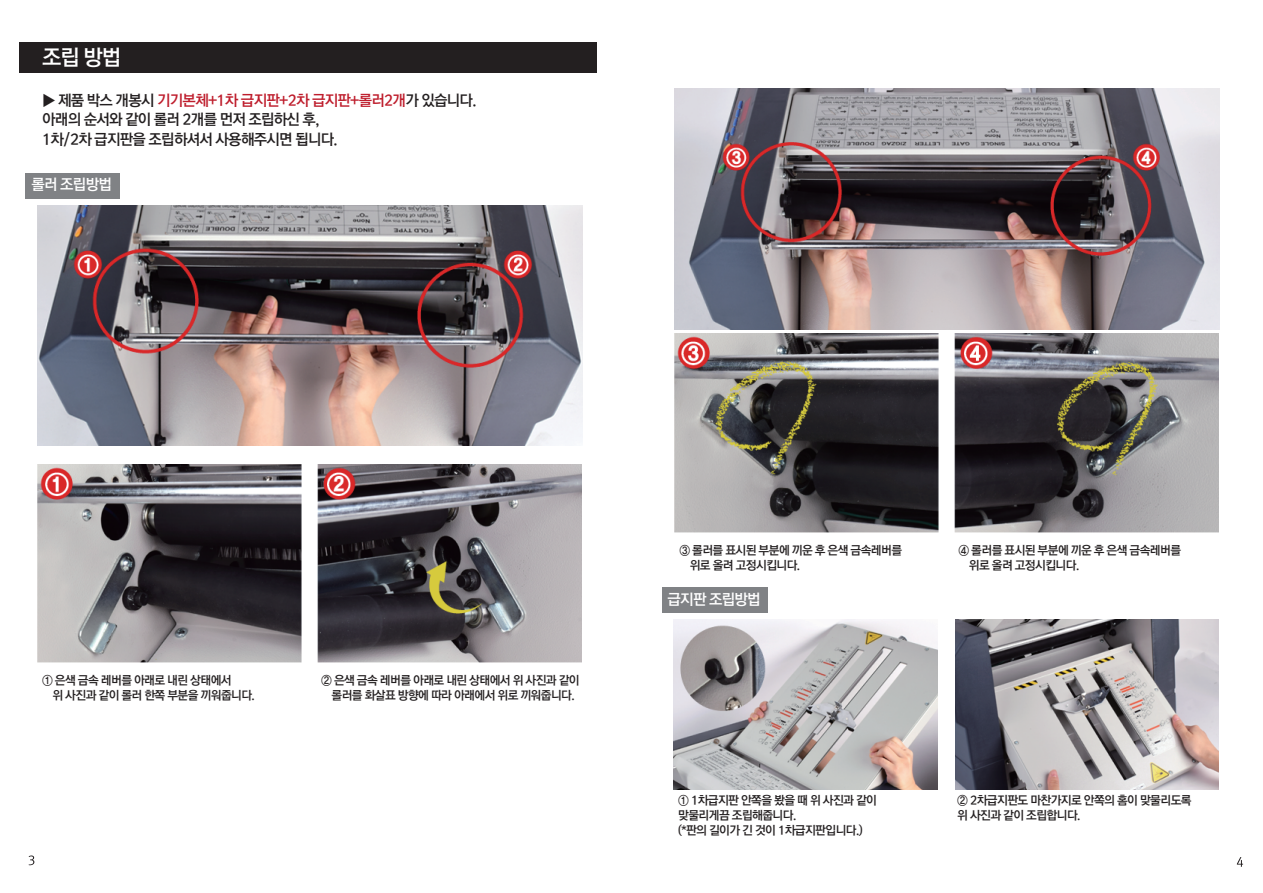
<style>
.page{position:relative;width:1263px;height:893px;background:#fff}
.page>*{position:absolute;margin:0;border:0;box-sizing:border-box;transform-origin:0 0}
.t1{font:21.6px "Rix Go B";color:#fff}
.t2{font:15px/19.5px "Rix Go B";letter-spacing:-.05em;color:#231f20}
.t3{font:15px "Rix Go B";letter-spacing:-.05em;color:#fff}
.t4{font:12px/15px "Rix Go B";letter-spacing:-.05em;color:#231f20}
.s1{color:#be1d2c}
</style>
<div class="page">
<div style="left:26px;top:173px;width:94px;height:25px;background:#808285"></div>
<div style="left:20px;top:43px;width:577px;height:30px;background:#231f20"></div>
<div style="left:662px;top:587px;width:105px;height:26px;background:#808285"></div>
<img style="left:37px;top:205px;width:545px;height:241px">
<img style="left:37px;top:464px;width:544px;height:199px">
<img style="left:673px;top:619px;width:264px;height:170px">
<img style="left:955px;top:619px;width:263px;height:170px">
<img style="left:675px;top:89px;width:545px;height:240px">
<img style="left:675px;top:333px;width:543px;height:199px">
<svg style="left:29px;top:855px;width:5px;height:10px"></svg>
<svg style="left:1237px;top:857px;width:6px;height:10px"></svg>
<h1 class="t1" style="left:42px;top:45px;width:81px">조립 방법</h1>
<p class="t2" style="left:42px;top:90px;width:436px">▶ 제품 박스 개봉시 <span class="s1">기기본체+1차 급지판+2차 급지판+롤러2개</span>가 있습니다. 아래의 순서와 같이 롤러 2개를 먼저 조립하신 후,<br>1차/2차 급지판을 조립하셔서 사용해주시면 됩니다.</p>
<p class="t3" style="left:31px;top:176px;width:82px">롤러 조립방법</p>
<p class="t4" style="left:53px;top:673px;width:204px;text-indent:-10px">① 은색 금속 레버를 아래로 내린 상태에서<br>위 사진과 같이 롤러 한쪽 부분을 끼워줍니다.</p>
<p class="t4" style="left:321px;top:673px;width:260px;text-align:center">② 은색 금속 레버를 아래로 내린 상태에서 위 사진과 같이 롤러를 화살표 방향에 따라 아래에서 위로 끼워줍니다.</p>
<p class="t4" style="left:690px;top:543px;width:214px;text-indent:-10px">③ 롤러를 표시된 부분에 끼운 후 은색 금속레버를 위로 올려 고정시킵니다.</p>
<p class="t4" style="left:969px;top:543px;width:214px;text-indent:-10px">④ 롤러를 표시된 부분에 끼운 후 은색 금속레버를 위로 올려 고정시킵니다.</p>
<p class="t3" style="left:667px;top:590px;width:95px">급지판 조립방법</p>
<p class="t4" style="left:678px;top:793px;width:200px">① 1차급지판 안쪽을 봤을 때 위 사진과 같이 맞물리게끔 조립해줍니다.<br>(*판의 길이가 긴 것이 1차급지판입니다.)</p>
<p class="t4" style="left:957px;top:793px;width:236px">② 2차급지판도 마찬가지로 안쪽의 홈이 맞물리도록 위 사진과 같이 조립합니다.</p>
</div>
